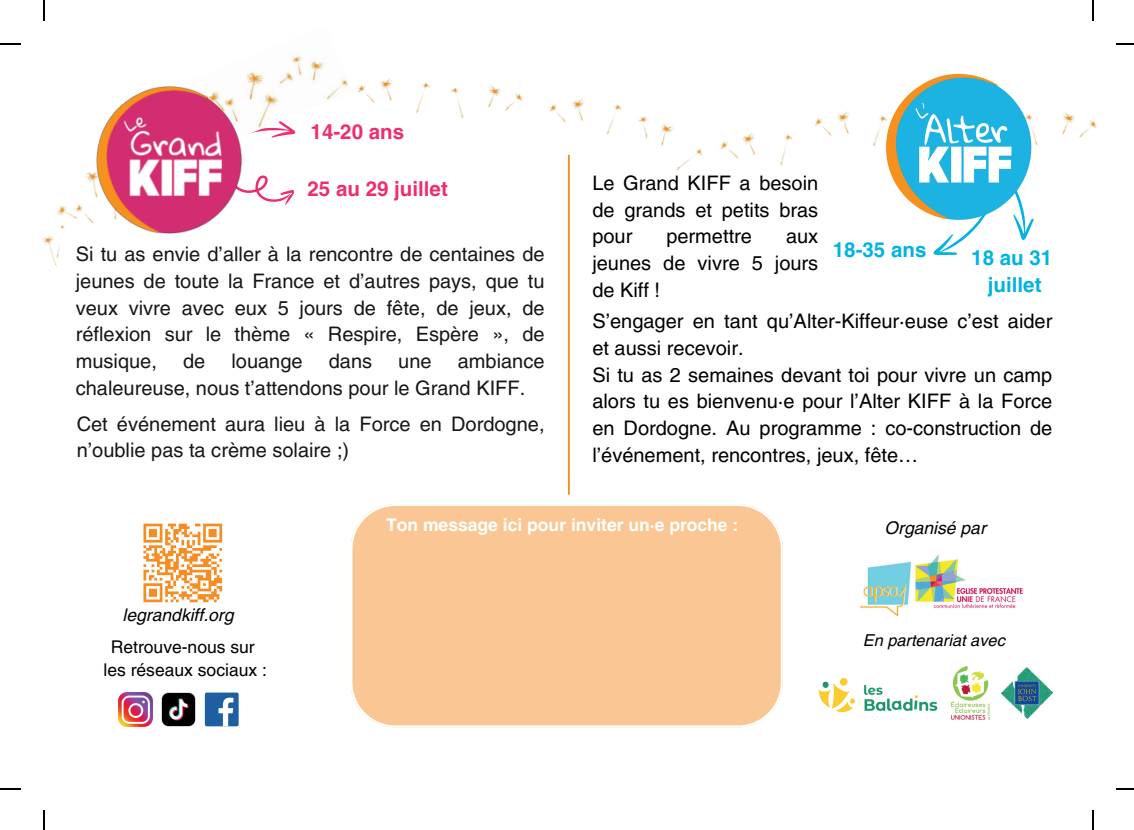
<style>
.page{position:relative;width:1134px;height:830px;background:#fff}
.page>*{position:absolute;margin:0;border:0;box-sizing:border-box;transform-origin:0 0}
.t1{font:700 20.5px "Helvetica LT Pro";color:#ee2d71}
.t2{font:700 20.5px/27.2px "Helvetica LT Pro";color:#00b3e1;text-align:center}
.t3{font:20px/26.8px "Helvetica LT Pro";color:#171717}
.t4{font:20px/26.8px "Helvetica LT Pro";color:#000;text-align:justify}
.t5{font:700 17.5px "Helvetica LT Pro";color:#fff}
.t6{font:17.5px "Helvetica LT Pro";color:#000}
.t7{font:italic 17.5px "Helvetica LT Pro";color:#000}
.t8{font:italic 16.5px "Helvetica LT Pro";color:#000}
</style>
<div class="page">
<img style="left:163px;top:55px;width:172px;height:46px">
<svg style="left:271px;top:101px;width:25px;height:104px"></svg>
<img style="left:36px;top:205px;width:143px;height:62px">
<img style="left:71px;top:87px;width:200px;height:146px">
<img style="left:335px;top:78px;width:95px;height:36px">
<img style="left:450px;top:85px;width:73px;height:34px">
<div style="left:351px;top:504px;width:431px;height:223px;background:#fac794"></div>
<img style="left:549px;top:99px;width:73px;height:58px">
<img style="left:638px;top:116px;width:59px;height:55px">
<img style="left:697px;top:133px;width:95px;height:33px">
<svg style="left:933px;top:248px;width:24px;height:7px"></svg>
<svg style="left:143px;top:523px;width:80px;height:80px"></svg>
<img style="left:161px;top:692px;width:34px;height:34px">
<div style="left:205px;top:692px;width:33px;height:34px;background:#1e5fa1;border-radius:2px"></div>
<svg style="left:218px;top:697px;width:15px;height:29px"></svg>
<img style="left:792px;top:111px;width:58px;height:28px">
<img style="left:118px;top:692px;width:34px;height:34px">
<img style="left:1062px;top:112px;width:35px;height:26px">
<img style="left:873px;top:73px;width:165px;height:175px">
<hr style="left:568px;top:155px;width:1px;height:339px;background:#f68d23">
<img style="left:860px;top:563px;width:50px;height:52px">
<img style="left:915px;top:554px;width:108px;height:55px">
<img style="left:818px;top:677px;width:120px;height:36px">
<img style="left:951px;top:666px;width:37px;height:53px">
<img style="left:1001px;top:667px;width:51px;height:52px">
<hr style="left:43px;top:0;width:2px;height:21px;background:#000">
<hr style="left:0;top:43px;width:21px;height:2px;background:#000">
<hr style="left:1091px;top:0;width:2px;height:21px;background:#000">
<svg style="left:1116px;top:43px;width:17px;height:2px"></svg>
<svg style="left:43px;top:810px;width:2px;height:19px"></svg>
<svg style="left:0;top:788px;width:21px;height:1px"></svg>
<svg style="left:1092px;top:810px;width:1px;height:19px"></svg>
<svg style="left:1116px;top:788px;width:17px;height:1px"></svg>
<h1 class="t1" style="left:310px;top:124px;width:95px">14-20 ans</h1>
<p class="t1" style="left:307px;top:181px;width:142px">25 au 29 juillet</p>
<p class="t3" style="left:76px;top:243px;width:470px;text-align:justify">Si tu as envie d’aller à la rencontre de centaines de jeunes de toute la France et d’autres pays, que tu veux vivre avec eux 5 jours de fête, de jeux, de réflexion sur le thème « Respire, Espère », de musique,</p>
<p class="t3" style="left:76px;top:349px;width:470px;text-indent:382px">ambiance chaleureuse, nous t’attendons pour le Grand KIFF.</p>
<h1 class="t3" style="left:77px;top:412px;width:469px">Cet événement aura lieu à la Force en Dordogne, n’oublie pas ta crème solaire ;)</h1>
<p class="t3" style="left:183px;top:349px;width:24px">de</p>
<p class="t3" style="left:231px;top:349px;width:73px">louange</p>
<p class="t3" style="left:329px;top:349px;width:45px">dans</p>
<p class="t3" style="left:398px;top:349px;width:35px">une</p>
<p class="t4" style="left:592px;top:171px;width:227px">Le Grand KIFF a besoin de grands et petits bras pour</p>
<p class="t4" style="left:666px;top:225px;width:87px">permettre</p>
<p class="t4" style="left:592px;top:225px;width:227px;text-indent:194px">aux jeunes de vivre 5 jours de Kiff !</p>
<h1 class="t2" style="left:832px;top:238px;width:95px">18-35 ans</h1>
<h2 class="t2" style="left:971px;top:246px;width:82px">18 au 31 juillet</h2>
<p class="t4" style="left:592px;top:310px;width:461px;text-align:left">S’engager en tant qu’Alter-Kiffeur·euse c’est aider et aussi recevoir.<br>Si tu as 2 semaines devant toi pour vivre un camp alors tu es bienvenu·e pour l’Alter KIFF à la Force en Dordogne. Au programme : co-construction de l’événement, rencontres, jeux, fête…</p>
<p class="t7" style="left:123px;top:608px;width:112px">legrandkiff.org</p>
<p class="t6" style="left:111px;top:640px;width:145px">Retrouve-nous sur</p>
<h2 class="t6" style="left:103px;top:663px;width:165px">les réseaux sociaux :</h2>
<p class="t5" style="left:386px;top:518px;width:354px">Ton message ici pour inviter un·e proche :</p>
<p class="t7" style="left:884px;top:521px;width:103px">Organisé par</p>
<p class="t8" style="left:862px;top:634px;width:144px">En partenariat avec</p>
</div>
